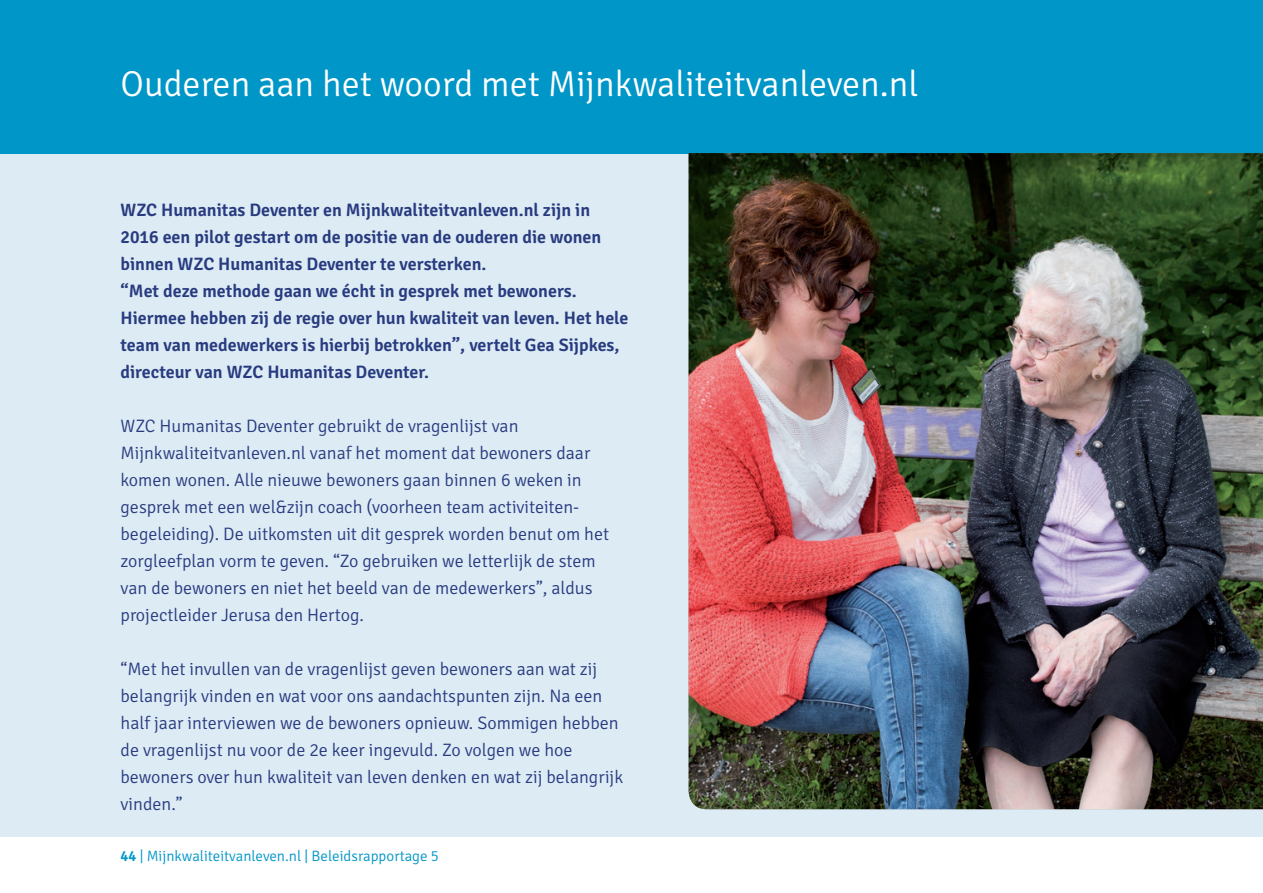
<style>
.page{position:relative;width:1263px;height:893px;background:#fff}
.page>*{position:absolute;margin:0;border:0;box-sizing:border-box;transform-origin:0 0}
.t1{font:300 36px "Signika";color:#fff}
.t2{font:300 18px/27px "Signika";color:#283b7f}
.t3{font:600 18px/27px "Signika";color:#283b7f}
.t4{font:300 15px "Signika";color:#0096c7}
.s1{font-weight:600}
</style>
<div class="page">
<div style="left:0;top:138px;width:1263px;height:699px;background:#ddebf5"></div>
<div style="left:0;top:0;width:1263px;height:153px;background:#0096c7"></div>
<img style="left:688px;top:153px;width:575px;height:656px">
<p class="t1" style="left:121px;top:64px;width:800px">Ouderen aan het woord met Mijnkwaliteitvanleven.nl</p>
<p class="t3" style="left:121px;top:197px;width:482px">WZC Humanitas Deventer en Mijnkwaliteitvanleven.nl zijn in<br>2016 een pilot gestart om de positie van de ouderen die wonen binnen WZC Humanitas Deventer te versterken.</p>
<p class="t3" style="left:121px;top:278px;width:509px">“Met deze methode gaan we écht in gesprek met bewoners.<br>Hiermee hebben zij de regie over hun kwaliteit van leven. Het hele team van medewerkers is hierbij betrokken”, vertelt Gea Sijpkes, directeur van WZC Humanitas Deventer.</p>
<p class="t2" style="left:121px;top:413px;width:490px">WZC Humanitas Deventer gebruikt de vragenlijst van Mijnkwaliteitvanleven.nl vanaf het moment dat bewoners daar komen wonen. Alle nieuwe bewoners gaan binnen 6 weken in gesprek met een wel&amp;zijn coach (voorheen team activiteiten&shy;begeleiding). De uitkomsten uit dit gesprek worden benut om het zorgleefplan vorm te geven. “Zo gebruiken we letterlijk de stem van de bewoners en niet het beeld van de medewerkers”, aldus projectleider Jerusa den Hertog.</p>
<p class="t2" style="left:121px;top:656px;width:504px">“Met het invullen van de vragenlijst geven bewoners aan wat zij belangrijk vinden en wat voor ons aandachtspunten zijn. Na een half jaar interviewen we de bewoners opnieuw. Sommigen hebben de vragenlijst nu voor de 2e keer ingevuld. Zo volgen we hoe bewoners over hun kwaliteit van leven denken en wat zij belangrijk vinden.”</p>
<p class="t4" style="left:121px;top:848px;width:320px"><span class="s1">44</span> | Mijnkwaliteitvanleven.nl | Beleidsrapportage 5</p>
</div>
